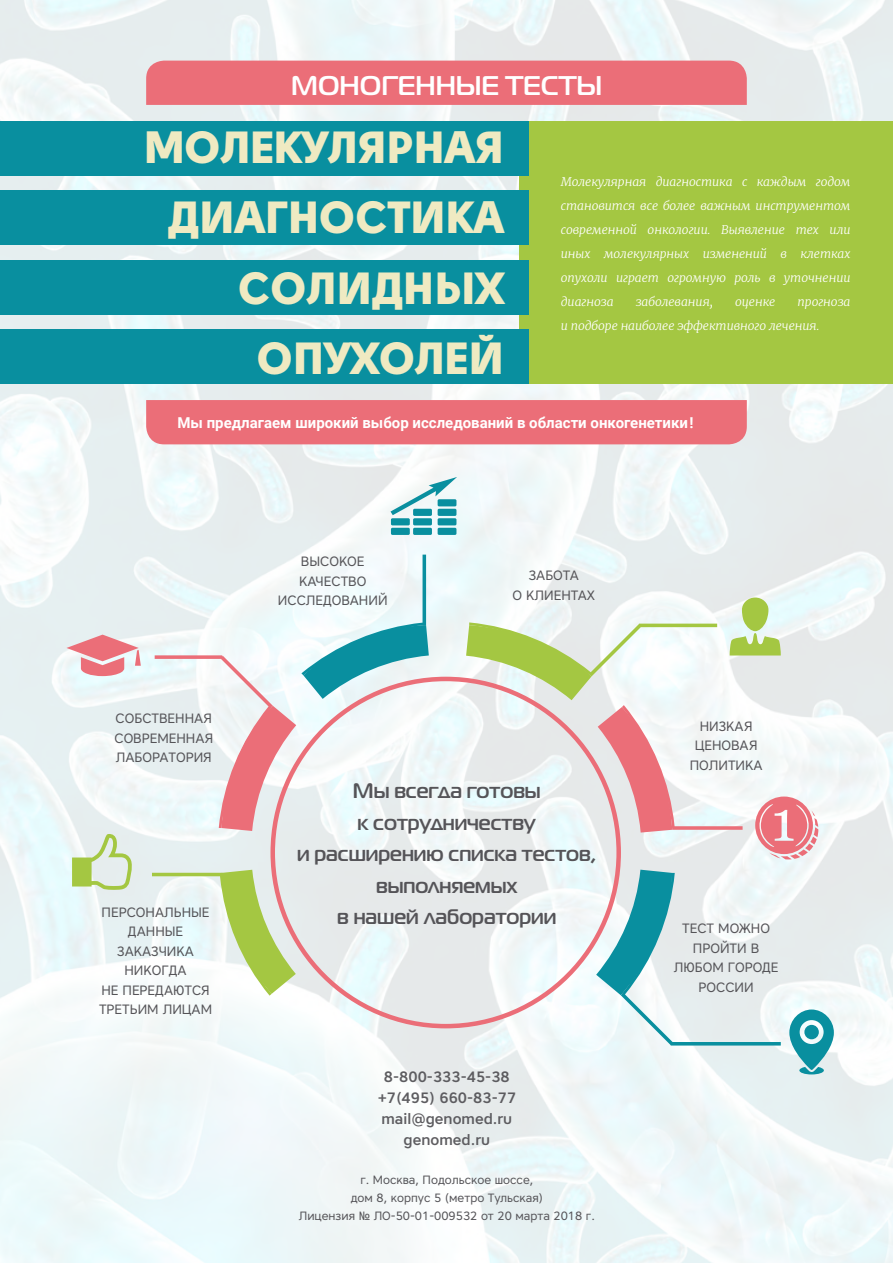
<style>
.page{position:relative;width:893px;height:1263px;background:#fff}
.page>*{position:absolute;margin:0;border:0;box-sizing:border-box;transform-origin:0 0}
.t1{font:45px/70.5px "Solomon Sans Black";color:#efeac2;text-align:right}
.t2{font:700 27px "Magistral C";color:#fff}
.t3{font:700 21px/31.5px "Magistral C";color:#555458;text-align:center}
.t4{font:700 15px "Roboto";color:#fff}
.t5{font:500 15px/21px "Core Sans A55";color:#555458;text-align:center}
.t6{font:13.5px/19.5px "Core Sans A45";color:#555458;text-align:center}
.t7{font:italic 300 12px/24px "Merriweather";color:#fff;text-align:justify}
.t8{font:12px/18px "Core Sans A45";color:#555458;text-align:center}
</style>
<div class="page">
<img style="left:0;top:0;width:893px;height:1263px">
<div style="left:520px;top:121px;width:373px;height:263px;background:#a4c742"></div>
<div style="left:0;top:330px;width:529px;height:54px;background:#098f9f"></div>
<div style="left:0;top:260px;width:529px;height:54px;background:#098f9f"></div>
<div style="left:0;top:191px;width:529px;height:54px;background:#098f9f"></div>
<div style="left:0;top:121px;width:529px;height:54px;background:#098f9f"></div>
<svg style="left:72px;top:833px;width:62px;height:57px;background:#d2e2ba"></svg>
<svg style="left:152px;top:870px;width:144px;height:126px"></svg>
<svg style="left:596px;top:870px;width:185px;height:175px"></svg>
<svg style="left:155px;top:555px;width:274px;height:276px"></svg>
<div style="left:146px;top:400px;width:601px;height:44px;background:#eb6e78"></div>
<div style="left:146px;top:61px;width:601px;height:44px;background:#eb6e78"></div>
<svg style="left:66px;top:635px;width:75px;height:41px;background:#ebb0b5"></svg>
<svg style="left:390px;top:477px;width:67px;height:38px"></svg>
<div style="left:391px;top:518px;width:19px;height:7px;background:#098f9f"></div>
<div style="left:391px;top:528px;width:19px;height:7px;background:#098f9f"></div>
<div style="left:413px;top:518px;width:19px;height:7px;background:#098f9f"></div>
<div style="left:413px;top:528px;width:19px;height:7px;background:#098f9f"></div>
<div style="left:413px;top:509px;width:19px;height:7px;background:#098f9f"></div>
<div style="left:438px;top:518px;width:18px;height:7px;background:#098f9f"></div>
<div style="left:438px;top:528px;width:18px;height:7px;background:#098f9f"></div>
<div style="left:438px;top:509px;width:18px;height:7px;background:#098f9f"></div>
<div style="left:438px;top:499px;width:18px;height:7px;background:#098f9f"></div>
<svg style="left:789px;top:1009px;width:45px;height:65px"></svg>
<svg style="left:466px;top:597px;width:352px;height:262px"></svg>
<h2 class="t2" style="left:291px;top:69px;width:312px">МОНОГЕННЫЕ ТЕСТЫ</h2>
<h1 class="t1" style="left:145px;top:112px;width:362px">МОЛЕКУЛЯРНАЯ<br>ДИАГНОСТИКА<br>СОЛИДНЫХ<br>ОПУХОЛЕЙ</h1>
<p class="t7" style="left:561px;top:170px;width:291px">Молекулярная диагностика с каждым годом становится все более важным инструментом современной онкологии. Выявление тех или иных молекулярных изменений в клетках опухоли играет огромную роль в уточнении диагноза</p>
<p class="t7" style="left:636px;top:290px;width:79px">заболевания,</p>
<p class="t7" style="left:735px;top:290px;width:42px">оценке</p>
<p class="t7" style="left:561px;top:290px;width:291px;text-indent:237px">прогноза и подборе наиболее эффективного лечения.</p>
<p class="t4" style="left:177px;top:412px;width:518px">Мы предлагаем широкий выбор исследований в области онкогенетики!</p>
<p class="t6" style="left:114px;top:708px;width:100px;text-align:justify">СОБСТВЕННАЯ СОВРЕМЕННАЯ ЛАБОРАТОРИЯ</p>
<p class="t6" style="left:99px;top:902px;width:115px">ПЕРСОНАЛЬНЫЕ<br>ДАННЫЕ<br>ЗАКАЗЧИКА<br>НИКОГДА<br>НЕ ПЕРЕДАЮТСЯ<br>ТРЕТЬИМ ЛИЦАМ</p>
<p class="t6" style="left:278px;top:551px;width:111px">ВЫСОКОЕ<br>КАЧЕСТВО<br>ИССЛЕДОВАНИЙ</p>
<p class="t6" style="left:513px;top:565px;width:84px">ЗАБОТА<br>О КЛИЕНТАХ</p>
<h3 class="t3" style="left:297px;top:774px;width:301px">Мы всегда готовы<br>к сотрудничеству<br>и расширению списка тестов, выполняемых<br>в нашей лаборатории</h3>
<p class="t5" style="left:377px;top:1066px;width:140px">8-800-333-45-38 +7(495) 660-83-77 mail@genomed.ru genomed.ru</p>
<p class="t8" style="left:299px;top:1171px;width:298px">г. Москва, Подольское шоссе,<br>дом 8, корпус 5 (метро Тульская)<br>Лицензия № ЛО-50-01-009532 от 20 марта 2018 г.</p>
<p class="t6" style="left:690px;top:716px;width:74px">НИЗКАЯ<br>ЦЕНОВАЯ<br>ПОЛИТИКА</p>
<p class="t6" style="left:674px;top:918px;width:106px">ТЕСТ МОЖНО<br>ПРОЙТИ В<br>ЛЮБОМ ГОРОДЕ<br>РОССИИ</p>
</div>
